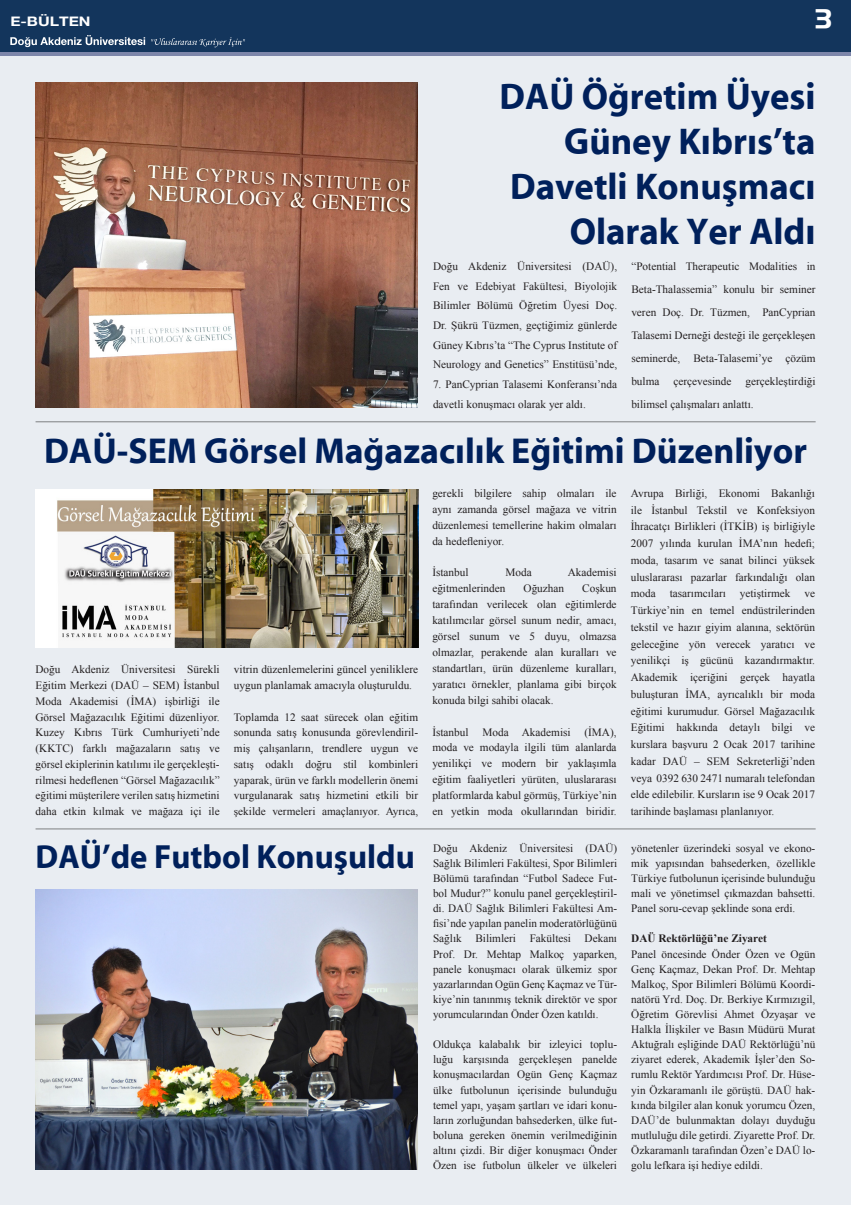
<style>
.page{position:relative;width:851px;height:1205px;background:#fff}
.page>*{position:absolute;margin:0;border:0;box-sizing:border-box;transform-origin:0 0}
.t1{font:700 37.5px/45px "Myriad EMU";color:#00205b;text-align:right}
.t2{font:700 36.25px "Myriad EMU";color:#00205b}
.t3{font:700 33.75px "Myriad EMU";color:#00205b}
.t4{font:26.25px "Handel EMU";color:#fff}
.t5{font:700 13.12px "Helvetica Neue EMU";color:#fff;scale:1.2 1}
.t6{font:11.25px/15.1px "Times New Roman EMU";color:#231f20;text-align:justify}
.t7{font:700 11.25px "Times New Roman EMU";color:#231f20}
</style>
<div class="page">
<div style="left:0;top:53px;width:850px;height:1152px;background:#e9edf2"></div>
<div style="left:0;top:0;width:850px;height:52px;background:#13355c"></div>
<hr style="left:0;top:52px;width:850px;height:4px;background:#7d86aa">
<svg style="left:10px;top:35px;width:135px;height:12px"></svg>
<svg style="left:151px;top:37px;width:94px;height:10px"></svg>
<hr style="left:36px;top:421px;width:779px;height:1px;background:#939598">
<hr style="left:36px;top:828px;width:779px;height:1px;background:#939598">
<img style="left:35px;top:83px;width:383px;height:324px">
<img style="left:36px;top:489px;width:382px;height:158px">
<img style="left:35px;top:890px;width:383px;height:279px">
<p class="t5" style="left:10px;top:13px;width:68px">E-BÜLTEN</p>
<p class="t4" style="left:815px;top:3px;width:18px">3</p>
<p class="t1" style="left:499px;top:75px;width:317px">DAÜ Öğretim Üyesi<br>Güney Kıbrıs’ta</p>
<p class="t1" style="left:510px;top:165px;width:307px">Davetli Konuşmacı<br>Olarak Yer Aldı</p>
<p class="t6" style="left:433px;top:256px;width:186px;line-height:19.6px">Doğu Akdeniz Üniversitesi (DAÜ), Fen ve Edebiyat Fakültesi, Biyolojik Bilimler Bölümü Öğretim Üyesi Doç.<br>Dr. Şükrü Tüzmen, geçtiğimiz günlerde Güney Kıbrıs’ta “The Cyprus Institute of Neurology and Genetics” Enstitüsü’nde,</p>
<p class="t6" style="left:433px;top:374px;width:186px;line-height:19.6px">7. PanCyprian Talasemi Konferansı’nda davetli konuşmacı olarak yer aldı.</p>
<p class="t6" style="left:631px;top:255px;width:186px;line-height:22.9px">“Potential Therapeutic Modalities in Beta-Thalassemia” konulu bir seminer veren Doç. Dr. Tüzmen, PanCyprian Talasemi Derneği desteği ile gerçekleşen seminerde, Beta-Talasemi’ye çözüm bulma çerçevesinde gerçekleştirdiği bilimsel çalışmaları anlattı.</p>
<p class="t2" style="left:44px;top:431px;width:764px">DAÜ-SEM Görsel Mağazacılık Eğitimi Düzenliyor</p>
<p class="t6" style="left:35px;top:661px;width:186px;line-height:15.8px">Doğu Akdeniz Üniversitesi Sürekli Eğitim Merkezi (DAÜ – SEM) İstanbul Moda Akademisi (İMA) işbirliği ile Görsel Mağazacılık Eğitimi düzenliyor.<br>Kuzey Kıbrıs Türk Cumhuriyeti’nde (KKTC) farklı mağazaların satış ve görsel ekiplerinin katılımı ile gerçekleşti&shy;rilmesi hedeflenen “Görsel Mağazacılık” eğitimi müşterilere verilen satış hizmetini daha etkin kılmak ve mağaza içi ile</p>
<p class="t6" style="left:234px;top:661px;width:186px;line-height:15.8px">vitrin düzenlemelerini güncel yeniliklere uygun planlamak amacıyla oluşturuldu.</p>
<p class="t6" style="left:234px;top:709px;width:186px;line-height:15.8px">Toplamda 12 saat sürecek olan eğitim sonunda satış konusunda görevlendiril&shy;miş çalışanların, trendlere uygun ve satış odaklı doğru stil kombinleri yaparak, ürün ve farklı modellerin önemi vurgulanarak satış hizmetini etkili bir şekilde vermeleri amaçlanıyor. Ayrıca,</p>
<p class="t3" style="left:36px;top:838px;width:381px">DAÜ’de Futbol Konuşuldu</p>
<p class="t6" style="left:432px;top:485px;width:186px;line-height:15.9px">gerekli bilgilere sahip olmaları ile aynı zamanda görsel mağaza ve vitrin düzenlemesi temellerine hakim olmaları da hedefleniyor.</p>
<p class="t6" style="left:432px;top:565px;width:38px">İstanbul</p>
<p class="t6" style="left:505px;top:565px;width:28px">Moda</p>
<p class="t6" style="left:567px;top:565px;width:50px">Akademisi</p>
<p class="t6" style="left:432px;top:581px;width:75px">eğitmenlerinden</p>
<p class="t6" style="left:523px;top:581px;width:42px">Oğuzhan</p>
<p class="t6" style="left:432px;top:580px;width:186px;line-height:15.9px;text-indent:150px">Coşkun tarafından verilecek olan eğitimlerde katılımcılar görsel sunum nedir, amacı, görsel sunum ve 5 duyu, olmazsa olmazlar, perakende alan kuralları ve standartları, ürün düzenleme kuralları, yaratıcı örnekler, planlama gibi birçok konuda bilgi sahibi olacak.</p>
<p class="t6" style="left:432px;top:724px;width:186px;line-height:15.9px">İstanbul Moda Akademisi (İMA), moda ve modayla ilgili tüm alanlarda yenilikçi ve modern bir yaklaşımla eğitim faaliyetleri yürüten, uluslararası platformlarda kabul görmüş, Türkiye’nin en yetkin moda okullarından biridir.</p>
<p class="t6" style="left:433px;top:840px;width:186px">Doğu Akdeniz Üniversitesi (DAÜ)<br>Sağlık Bilimleri Fakültesi, Spor Bilimleri Bölümü tarafından “Futbol Sadece Fut&shy;bol Mudur?” konulu panel gerçekleştiril&shy;di. DAÜ Sağlık Bilimleri Fakültesi Am&shy;fisi’nde yapılan panelin moderatörlüğünü Sağlık Bilimleri Fakültesi Dekanı Prof. Dr. Mehtap Malkoç yaparken, panele konuşmacı olarak ülkemiz spor yazarlarından Ogün Genç Kaçmaz ve Tür&shy;kiye’nin tanınmış teknik direktör ve spor yorumcularından Önder Özen katıldı.</p>
<p class="t6" style="left:433px;top:1037px;width:185px">Oldukça kalabalık bir izleyici toplu&shy;luğu karşısında gerçekleşen panelde konuşmacılardan Ogün Genç Kaçmaz ülke futbolunun içerisinde bulunduğu temel yapı, yaşam şartları ve idari konu&shy;ların zorluğundan bahsederken, ülke fut&shy;boluna gereken önemin verilmediğinin altını çizdi. Bir diğer konuşmacı Önder Özen ise futbolun ülkeler ve ülkeleri</p>
<p class="t6" style="left:630px;top:484px;width:186px;line-height:16.8px">Avrupa Birliği, Ekonomi Bakanlığı ile İstanbul Tekstil ve Konfeksiyon İhracatçı Birlikleri (İTKİB) iş birliğiyle 2007 yılında kurulan İMA’nın hedefi; moda, tasarım ve sanat bilinci yüksek uluslararası pazarlar farkındalığı olan moda tasarımcıları yetiştirmek ve Türkiye’nin en temel endüstrilerinden tekstil ve hazır giyim alanına, sektörün geleceğine yön verecek yaratıcı ve yenilikçi iş gücünü kazandırmaktır.<br>Akademik içeriğini gerçek hayatla buluşturan İMA, ayrıcalıklı bir moda eğitimi kurumudur. Görsel Mağazacılık Eğitimi hakkında detaylı bilgi ve kurslara başvuru 2 Ocak 2017 tarihine kadar DAÜ – SEM Sekreterliği’nden veya 0392 630 2471 numaralı telefondan elde edilebilir. Kursların ise 9 Ocak 2017 tarihinde başlaması planlanıyor.</p>
<p class="t6" style="left:631px;top:840px;width:185px">yönetenler üzerindeki sosyal ve ekono&shy;mik yapısından bahsederken, özellikle Türkiye futbolunun içerisinde bulunduğu mali ve yönetimsel çıkmazdan bahsetti.<br>Panel soru-cevap şeklinde sona erdi.</p>
<p class="t7" style="left:631px;top:932px;width:137px">DAÜ Rektörlüğü’ne Ziyaret</p>
<p class="t6" style="left:631px;top:946px;width:185px">Panel öncesinde Önder Özen ve Ogün Genç Kaçmaz, Dekan Prof. Dr. Mehtap Malkoç, Spor Bilimleri Bölümü Koordi&shy;natörü Yrd. Doç. Dr. Berkiye Kırmızıgil, Öğretim Görevlisi Ahmet Özyaşar ve Halkla İlişkiler ve Basın Müdürü Murat Aktuğralı eşliğinde DAÜ Rektörlüğü’nü ziyaret ederek, Akademik İşler’den So&shy;rumlu Rektör Yardımcısı Prof. Dr. Hüse&shy;yin Özkaramanlı ile görüştü. DAÜ hak&shy;kında bilgiler alan konuk yorumcu Özen, DAÜ’de bulunmaktan dolayı duyduğu mutluluğu dile getirdi. Ziyarette Prof. Dr.<br>Özkaramanlı tarafından Özen’e DAÜ lo&shy;golu lefkara işi hediye edildi.</p>
</div>
